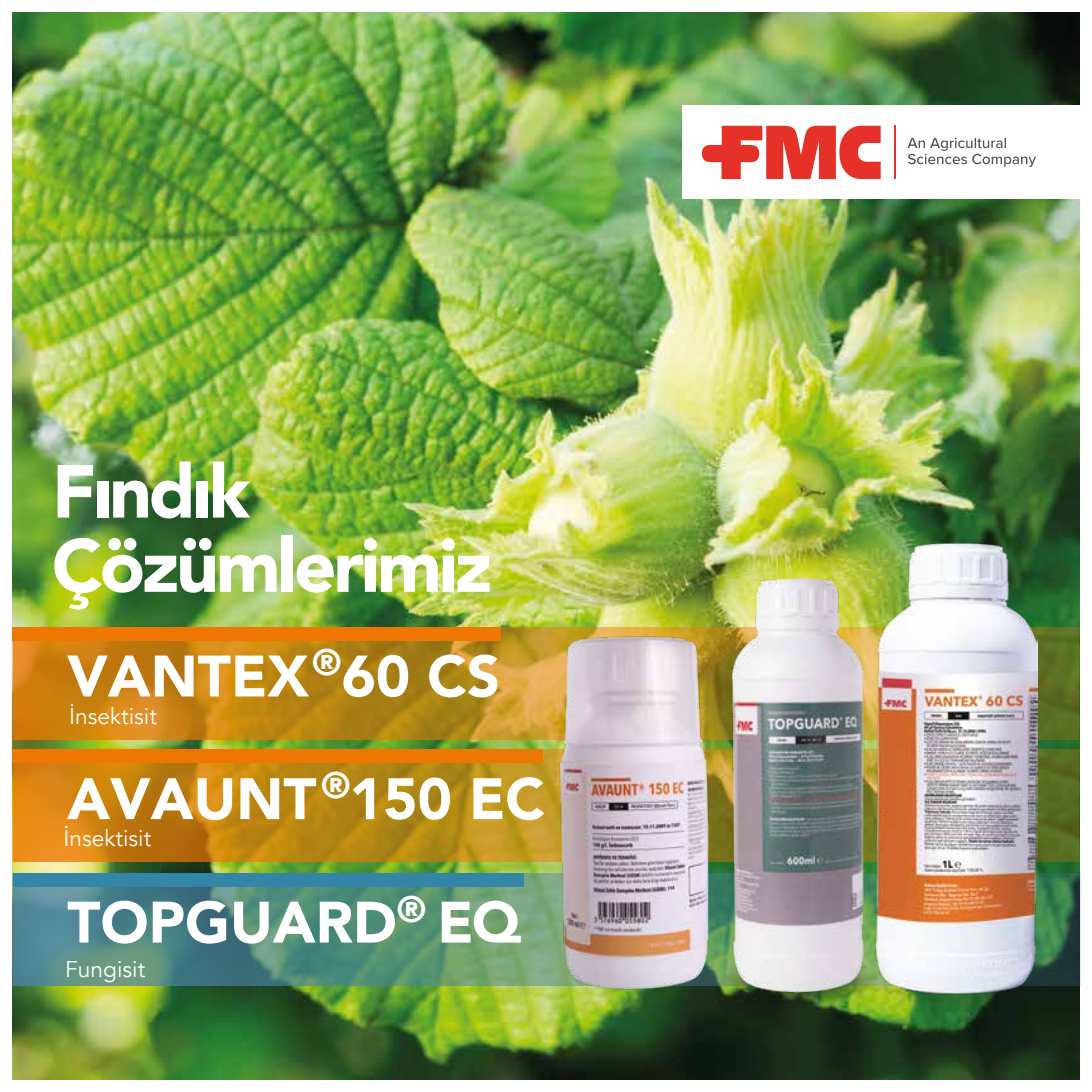
<style>
.page{position:relative;width:1092px;height:1092px;background:#fff}
.page>*{position:absolute;margin:0;border:0;box-sizing:border-box;transform-origin:0 0}
.t1{font:900 74.2px/74.2px "Avenir";letter-spacing:-.04em;color:#fff}
.t2{font:900 57.75px "Avenir";color:#fff}
.t3{font:900 36.75px "Avenir";color:#fff}
.t4{font:22.75px "Avenir";color:#fff}
</style>
<div class="page">
<img style="left:13px;top:13px;width:1066px;height:1066px">
<svg style="left:13px;top:873px;width:1068px;height:112px;background:#50887a"></svg>
<div style="left:13px;top:873px;width:510px;height:13px;background:#3486a8"></div>
<div style="left:682px;top:106px;width:396px;height:93px;background:#fff"></div>
<svg style="left:701px;top:126px;width:179px;height:53px"></svg>
<hr style="left:894px;top:126px;width:1px;height:53px;background:#e63128">
<svg style="left:907px;top:138px;width:128px;height:29px"></svg>
<svg style="left:13px;top:627px;width:1067px;height:112px;background:#b58015"></svg>
<div style="left:13px;top:627px;width:488px;height:13px;background:#ee7601"></div>
<svg style="left:13px;top:749px;width:1067px;height:112px;background:#b78213"></svg>
<div style="left:13px;top:749px;width:530px;height:13px;background:#ee7601"></div>
<svg style="left:857px;top:963px;width:203px;height:45px;background:#365a23"></svg>
<img style="left:805px;top:535px;width:232px;height:462px">
<img style="left:493px;top:538px;width:340px;height:511px">
<p class="t1" style="left:52px;top:452px;width:442px">Fındık<br>Çözümlerimiz</p>
<p class="t3" style="left:312px;top:631px;width:31px">®</p>
<p class="t2" style="left:67px;top:626px;width:434px">VANTEX 60 CS</p>
<p class="t4" style="left:69px;top:702px;width:89px">İnsektisit</p>
<p class="t3" style="left:321px;top:753px;width:31px">®</p>
<p class="t2" style="left:67px;top:749px;width:479px">AVAUNT 150 EC</p>
<p class="t4" style="left:64px;top:825px;width:89px">İnsektisit</p>
<p class="t2" style="left:67px;top:872px;width:455px">TOPGUARD<sup>®</sup> EQ</p>
<p class="t4" style="left:65px;top:955px;width:82px">Fungisit</p>
</div>
